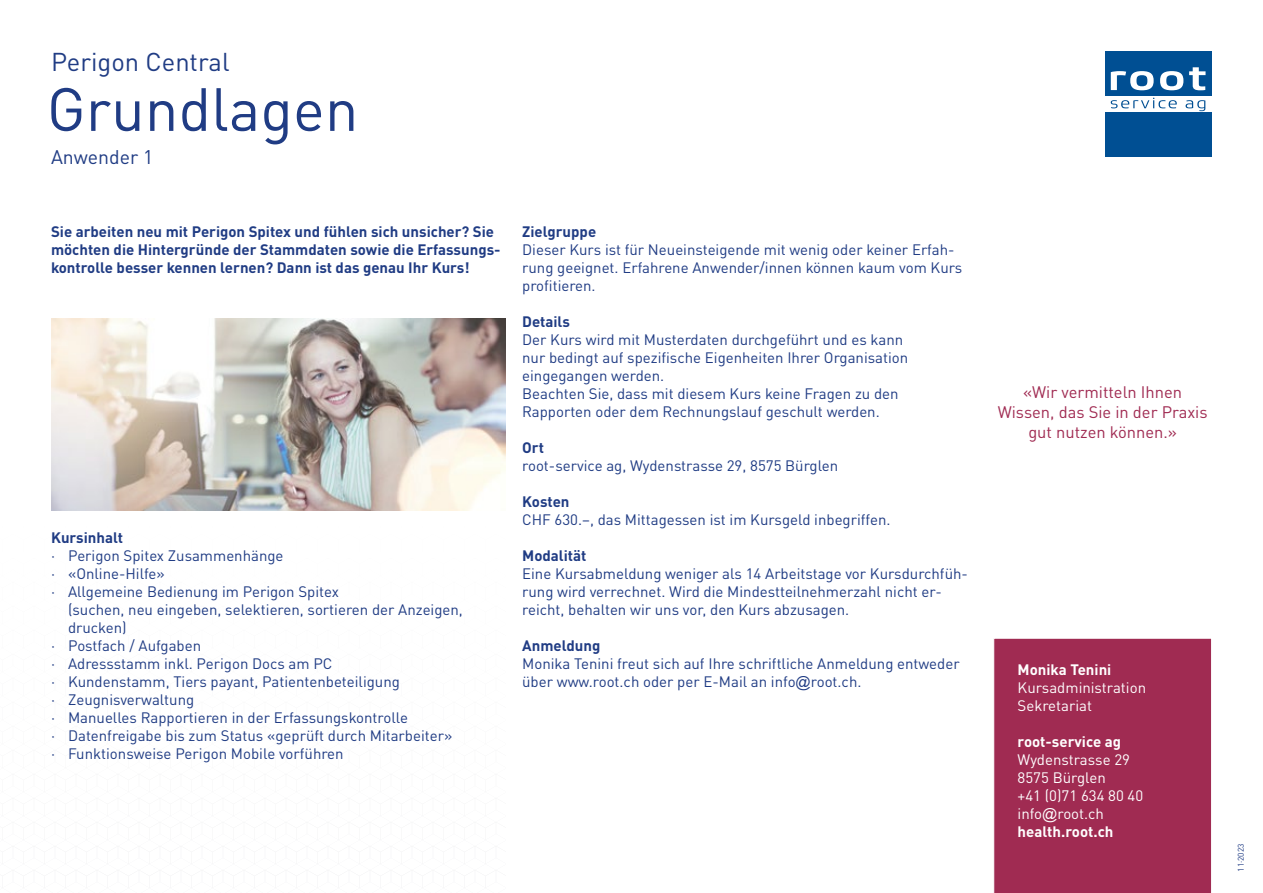
<style>
.page{position:relative;width:1263px;height:893px;background:#fff}
.page>*{position:absolute;margin:0;border:0;box-sizing:border-box;transform-origin:0 0}
.t1{font:60px "DIN Pro";color:#203c84}
.t2{font:25.5px "DIN Pro";color:#203c84}
.t3{font:19.5px "DIN Pro";color:#203c84}
.t4{font:16.5px/19.8px "DIN Pro";color:#a02b52;text-align:center}
.t5{font:15px/18px "DIN Pro";color:#203c84}
.t6{font:700 15px/18px "DIN Pro";color:#203c84}
.t7{font:15px/18px "DIN Pro";color:#fff}
.t8{font:700 15px "DIN Pro";color:#fff}
.t9{font:8.25px "DIN Pro";color:#203c84}
.s1{font-family:"Arial"}
.s2{font-weight:700}
</style>
<div class="page">
<div style="left:1106px;top:51px;width:106px;height:45px;background:#004f93"></div>
<div style="left:1106px;top:112px;width:106px;height:45px;background:#004f93"></div>
<svg style="left:1111px;top:71px;width:42px;height:19px"></svg>
<svg style="left:1160px;top:71px;width:23px;height:19px"></svg>
<svg style="left:1189px;top:67px;width:16px;height:23px"></svg>
<svg style="left:1111px;top:98px;width:66px;height:10px"></svg>
<svg style="left:1185px;top:100px;width:20px;height:11px"></svg>
<div style="left:993px;top:638px;width:219px;height:255px;background:#a02b52"></div>
<img style="left:51px;top:319px;width:455px;height:191px">
<h2 class="t2" style="left:51px;top:41px;width:180px">Perigon Central</h2>
<h1 class="t1" style="left:47px;top:62px;width:313px">Grundlagen</h1>
<h3 class="t3" style="left:51px;top:141px;width:104px">Anwender 1</h3>
<p class="t6" style="left:51px;top:221px;width:451px">Sie arbeiten neu mit Perigon Spitex und fühlen sich unsicher? Sie möchten die Hintergründe der Stammdaten sowie die Erfassungs&shy;kontrolle besser kennen lernen? Dann ist das genau Ihr Kurs!</p>
<p class="t6" style="left:51px;top:527px;width:74px">Kursinhalt</p>
<p class="t5" style="left:51px;top:545px;width:234px">· Perigon Spitex Zusammenhänge</p>
<p class="t5" style="left:51px;top:563px;width:115px">· «Online-Hilfe»</p>
<p class="t5" style="left:51px;top:581px;width:289px">· Allgemeine Bedienung im Perigon Spitex</p>
<p class="t5" style="left:68px;top:599px;width:396px">(suchen, neu eingeben, selektieren, sortieren der Anzeigen,</p>
<p class="t5" style="left:68px;top:617px;width:60px">drucken)</p>
<p class="t5" style="left:51px;top:635px;width:152px">· Postfach / Aufgaben</p>
<p class="t5" style="left:51px;top:653px;width:283px">· Adressstamm inkl. Perigon Docs am PC</p>
<p class="t5" style="left:51px;top:671px;width:350px">· Kundenstamm, Tiers payant, Patientenbeteiligung</p>
<p class="t5" style="left:51px;top:689px;width:145px">· Zeugnisverwaltung</p>
<p class="t5" style="left:51px;top:707px;width:358px">· Manuelles Rapportieren in der Erfassungskontrolle</p>
<p class="t5" style="left:51px;top:725px;width:403px">· Datenfreigabe bis zum Status «geprüft durch Mitarbeiter»</p>
<p class="t5" style="left:51px;top:743px;width:294px">· Funktionsweise Perigon Mobile vorführen</p>
<p class="t6" style="left:522px;top:221px;width:76px">Zielgruppe</p>
<p class="t5" style="left:522px;top:239px;width:442px">Dieser Kurs ist für Neueinsteigende mit wenig oder keiner Erfah&shy;rung geeignet. Erfahrene Anwender/innen können kaum vom Kurs profitieren.</p>
<p class="t6" style="left:522px;top:311px;width:49px">Details</p>
<p class="t5" style="left:522px;top:329px;width:388px">Der Kurs wird mit Musterdaten durchgeführt und es kann nur bedingt auf spezifische Eigenheiten Ihrer Organisation eingegangen werden.<br>Beachten Sie, dass mit diesem Kurs keine Fragen zu den Rapporten oder dem Rechnungslauf geschult werden.</p>
<p class="t6" style="left:522px;top:437px;width:23px">Ort</p>
<p class="t5" style="left:522px;top:455px;width:318px">root-service ag, Wydenstrasse 29, 8575 Bürglen</p>
<p class="t6" style="left:522px;top:491px;width:49px">Kosten</p>
<p class="t5" style="left:522px;top:509px;width:370px">CHF 630.–, das Mittagessen ist im Kursgeld inbegriffen.</p>
<p class="t6" style="left:522px;top:545px;width:66px">Modalität</p>
<p class="t5" style="left:522px;top:563px;width:447px">Eine Kursabmeldung weniger als 14 Arbeitstage vor Kursdurchfüh&shy;rung wird verrechnet. Wird die Mindestteilnehmerzahl nicht er&shy;reicht, behalten wir uns vor, den Kurs abzusagen.</p>
<p class="t6" style="left:522px;top:635px;width:80px">Anmeldung</p>
<p class="t5" style="left:522px;top:653px;width:439px">Monika Tenini freut sich auf Ihre schriftliche Anmeldung entweder über www.root.ch oder per E-Mail an info<span class="s1">@</span>root.ch.</p>
<p class="t4" style="left:998px;top:381px;width:211px">«Wir vermitteln Ihnen<br>Wissen, das Sie in der Praxis gut nutzen können.»</p>
<p class="t8" style="left:1017px;top:657px;width:95px">Monika Tenini</p>
<p class="t7" style="left:1017px;top:677px;width:130px">Kursadministration<br>Sekretariat</p>
<p class="t8" style="left:1017px;top:729px;width:105px">root-service ag</p>
<p class="t7" style="left:1017px;top:749px;width:127px">Wydenstrasse 29<br>8575 Bürglen<br>+41 (0)71 634 80 40 info<span class="s1">@</span>root.ch <span class="s2">health.root.ch</span></p>
<p class="t9" style="left:1234px;top:872px;width:30px;rotate:-90deg">11·2023</p>
</div>
